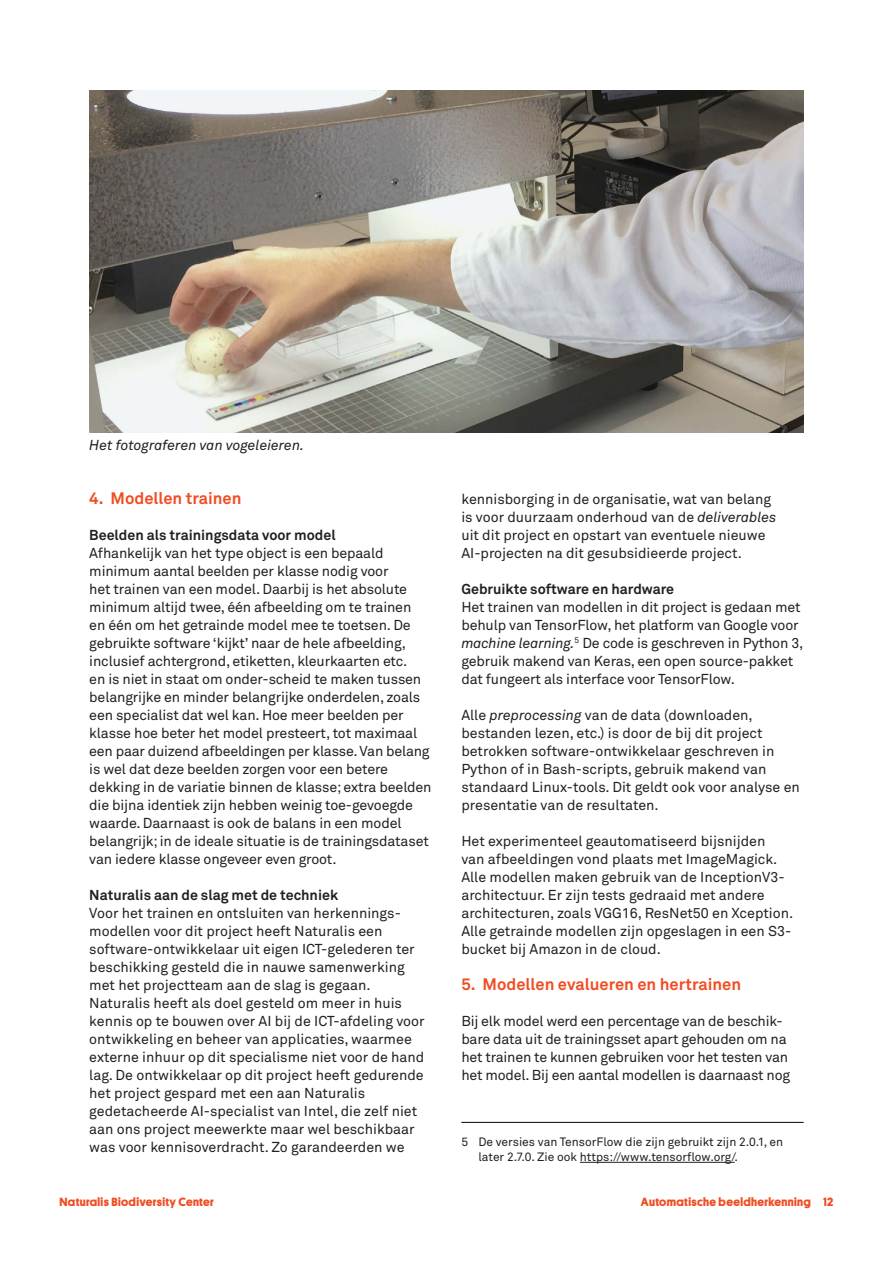
<style>
.page{position:relative;width:893px;height:1263px;background:#fff}
.page>*{position:absolute;margin:0;border:0;box-sizing:border-box;transform-origin:0 0}
.Subkopje{font:700 16.5px "Akkurat Pro";color:#f04d22}
.Platte_tekst{font:14.25px/18px "Akkurat Pro";letter-spacing:-.01em;color:#231f20}
.Platte_tekst-2{font:700 14.25px "Akkurat Pro";color:#231f20}
.Platte_tekst-3{font:italic 14.25px "Akkurat Pro";color:#231f20}
.Voetnoot{font:12px/15px "Akkurat Pro";color:#231f20}
.t1{font:700 12px "Platform";letter-spacing:.03em;color:#f04d22}
.s1{font-style:italic}
</style>
<div class="page">
<hr style="left:461px;top:1122px;width:343px;height:1px;background:#231f20">
<hr style="left:580px;top:1162px;width:155px;height:1px;background:#231f20">
<img style="left:89px;top:90px;width:715px;height:342px">
<p class="Platte_tekst-3" style="left:89px;top:437px;width:217px">Het fotograferen van vogeleieren.</p>
<p class="Subkopje" style="left:89px;top:488px;width:154px">4. Modellen trainen</p>
<p class="Platte_tekst-2" style="left:89px;top:526px;width:248px">Beelden als trainingsdata voor model</p>
<p class="Platte_tekst" style="left:89px;top:544px;width:344px">Afhankelijk van het type object is een bepaald minimum aantal beelden per klasse nodig voor<br>het trainen van een model. Daarbij is het absolute minimum altijd twee, één afbeelding om te trainen<br>en één om het getrainde model mee te toetsen. De gebruikte software ‘kijkt’ naar de hele afbeelding, inclusief achtergrond, etiketten, kleurkaarten etc.<br>en is niet in staat om onder-scheid te maken tussen belangrijke en minder belangrijke onderdelen, zoals een specialist dat wel kan. Hoe meer beelden per klasse hoe beter het model presteert, tot maximaal een paar duizend afbeeldingen per klasse. Van belang is wel dat deze beelden zorgen voor een betere dekking in de variatie binnen de klasse; extra beelden die bijna identiek zijn hebben weinig toe-gevoegde waarde. Daarnaast is ook de balans in een model belangrijk; in de ideale situatie is de trainingsdataset van iedere klasse ongeveer even groot.</p>
<p class="Platte_tekst-2" style="left:89px;top:886px;width:250px">Naturalis aan de slag met de techniek</p>
<p class="Platte_tekst" style="left:89px;top:904px;width:337px">Voor het trainen en ontsluiten van herkennings&shy;modellen voor dit project heeft Naturalis een software-ontwikkelaar uit eigen ICT-gelederen ter beschikking gesteld die in nauwe samenwerking met het projectteam aan de slag is gegaan.<br>Naturalis heeft als doel gesteld om meer in huis kennis op te bouwen over AI bij de ICT-afdeling voor ontwikkeling en beheer van applicaties, waarmee externe inhuur op dit specialisme niet voor de hand lag. De ontwikkelaar op dit project heeft gedurende het project gespard met een aan Naturalis gedetacheerde AI-specialist van Intel, die zelf niet aan ons project meewerkte maar wel beschikbaar was voor kennisoverdracht. Zo garandeerden we</p>
<p class="Platte_tekst" style="left:461px;top:490px;width:317px">kennisborging in de organisatie, wat van belang is voor duurzaam onderhoud van de <span class="s1">deliverables </span>uit dit project en opstart van eventuele nieuwe AI-projecten na dit gesubsidieerde project.</p>
<p class="Platte_tekst-2" style="left:461px;top:580px;width:214px">Gebruikte software en hardware</p>
<p class="Platte_tekst" style="left:461px;top:598px;width:344px">Het trainen van modellen in dit project is gedaan met behulp van TensorFlow, het platform van Google voor <span class="s1">machine learning.</span><sup>5</sup> De code is geschreven in Python 3, gebruik makend van Keras, een open source-pakket dat fungeert als interface voor TensorFlow.</p>
<p class="Platte_tekst" style="left:461px;top:706px;width:340px">Alle <span class="s1">preprocessing</span> van de data (downloaden, bestanden lezen, etc.) is door de bij dit project betrokken software-ontwikkelaar geschreven in Python of in Bash-scripts, gebruik makend van standaard Linux-tools. Dit geldt ook voor analyse en presentatie van de resultaten.</p>
<p class="Platte_tekst" style="left:461px;top:832px;width:333px">Het experimenteel geautomatiseerd bijsnijden<br>van afbeeldingen vond plaats met ImageMagick.<br>Alle modellen maken gebruik van de InceptionV3- architectuur. Er zijn tests gedraaid met andere architecturen, zoals VGG16, ResNet50 en Xception.<br>Alle getrainde modellen zijn opgeslagen in een S3- bucket bij Amazon in de cloud.</p>
<p class="Subkopje" style="left:461px;top:974px;width:281px">5. Modellen evalueren en hertrainen</p>
<p class="Platte_tekst" style="left:461px;top:1012px;width:330px">Bij elk model werd een percentage van de beschik&shy;bare data uit de trainingsset apart gehouden om na het trainen te kunnen gebruiken voor het testen van het model. Bij een aantal modellen is daarnaast nog</p>
<p class="Voetnoot" style="left:478px;top:1134px;width:306px;text-indent:-17px">5 De versies van TensorFlow die zijn gebruikt zijn 2.0.1, en later 2.7.0. Zie ook https://www.tensorflow.org/.</p>
<p class="t1" style="left:60px;top:1193px;width:156px">Naturalis Biodiversity Center</p>
<p class="t1" style="left:641px;top:1193px;width:194px">Automatische beeldherkenning 12</p>
</div>
